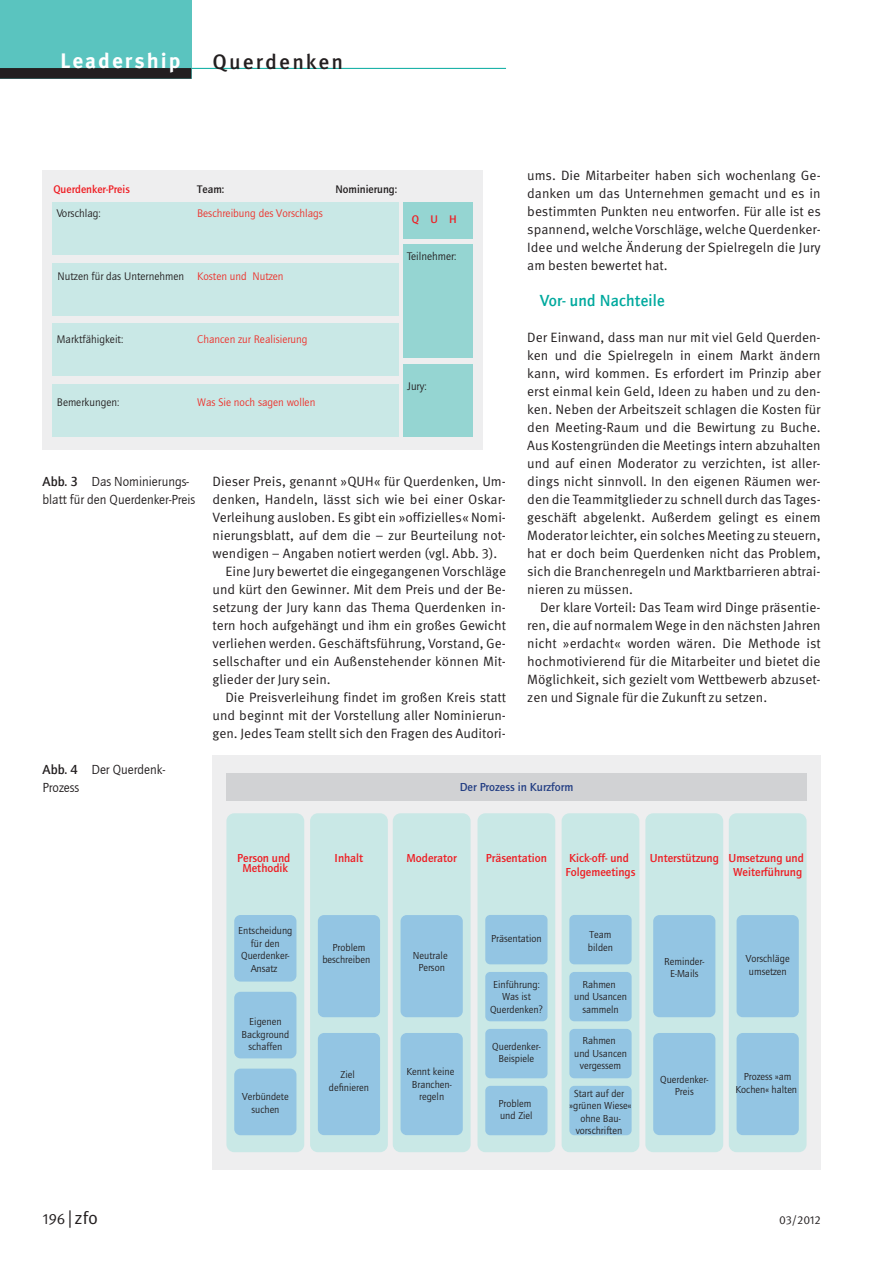
<style>
.page{position:relative;width:893px;height:1263px;background:#fff}
.page>*{position:absolute;margin:0;border:0;box-sizing:border-box;transform-origin:0 0}
.t1{font:700 21px "Meta Pro";letter-spacing:.1em;color:#fff}
.t2{font:500 21px "Meta Pro";letter-spacing:.1em;color:#231f20}
.t3{font:18px "Meta Pro Norm";color:#231f20}
.t4{font:500 16.5px "ITC Quay Sans Com";letter-spacing:.015em;color:#00a99e}
.t5{font:13.5px/18px "Meta Pro Norm";color:#231f20;text-align:justify}
.t6{font:13.5px/18px "ITC Quay Sans Com";color:#231f20}
.t7{font:500 12px/14px "ITC Quay Sans Com";color:#ee1d23;text-align:center}
.t8{font:500 12px "ITC Quay Sans Com";color:#243f84}
.t9{font:11.7px "Meta Pro Norm";letter-spacing:-.005em;color:#231f20}
.t10{font:11.4px "ITC Quay Sans Com";color:#231f20}
.t11{font:11.4px "ITC Quay Sans Com";color:#ee312b}
.t12{font:500 11.4px "ITC Quay Sans Com";color:#ee1d23}
.t13{font:500 11.4px "ITC Quay Sans Com";color:#231f20}
.t14{font:10.5px/12.6px "ITC Quay Sans Com";color:#231f20;text-align:center}
.s1{color:#ee312b}
.s2{font-weight:500}
.s3{font-size:15px}
</style>
<div class="page">
<hr style="left:176px;top:68px;width:330px;height:1px;background:#00a99e">
<div style="left:0;top:0;width:191px;height:79px;background:#5ac4bf"></div>
<div style="left:0;top:68px;width:191px;height:11px;background:#231f20"></div>
<div style="left:43px;top:170px;width:440px;height:280px;background:#eeeeef"></div>
<div style="left:53px;top:323px;width:346px;height:53px;background:#c9e8e6"></div>
<div style="left:403px;top:202px;width:70px;height:37px;background:#95d5d2"></div>
<div style="left:53px;top:202px;width:346px;height:53px;background:#c9e8e6"></div>
<div style="left:403px;top:244px;width:70px;height:114px;background:#95d5d2"></div>
<div style="left:53px;top:263px;width:346px;height:52px;background:#c9e8e6"></div>
<div style="left:403px;top:364px;width:70px;height:72px;background:#95d5d2"></div>
<div style="left:53px;top:384px;width:346px;height:52px;background:#c9e8e6"></div>
<div style="left:213px;top:756px;width:608px;height:414px;background:#eeeeef"></div>
<div style="left:226px;top:773px;width:581px;height:28px;background:#d1d2d4"></div>
<div style="left:226px;top:813px;width:78px;height:339px;background:#c9e8e6;border-radius:8px"></div>
<div style="left:310px;top:813px;width:78px;height:339px;background:#c9e8e6;border-radius:8px"></div>
<div style="left:393px;top:813px;width:78px;height:339px;background:#c9e8e6;border-radius:8px"></div>
<div style="left:477px;top:813px;width:78px;height:339px;background:#c9e8e6;border-radius:8px"></div>
<div style="left:562px;top:813px;width:77px;height:339px;background:#c9e8e6;border-radius:8px"></div>
<div style="left:645px;top:813px;width:78px;height:339px;background:#c9e8e6;border-radius:8px"></div>
<div style="left:729px;top:813px;width:77px;height:339px;background:#c9e8e6;border-radius:8px"></div>
<div style="left:234px;top:915px;width:62px;height:66px;background:#93c5e3;border-radius:6px"></div>
<div style="left:234px;top:992px;width:62px;height:66px;background:#93c5e3;border-radius:6px"></div>
<div style="left:485px;top:915px;width:62px;height:49px;background:#93c5e3;border-radius:5px"></div>
<div style="left:569px;top:915px;width:63px;height:49px;background:#93c5e3;border-radius:5px"></div>
<div style="left:401px;top:915px;width:62px;height:102px;background:#93c5e3;border-radius:6px"></div>
<div style="left:485px;top:972px;width:62px;height:49px;background:#93c5e3;border-radius:5px"></div>
<div style="left:569px;top:972px;width:63px;height:49px;background:#93c5e3;border-radius:5px"></div>
<div style="left:653px;top:915px;width:62px;height:102px;background:#93c5e3;border-radius:6px"></div>
<div style="left:737px;top:915px;width:62px;height:102px;background:#93c5e3;border-radius:6px"></div>
<div style="left:234px;top:1068px;width:62px;height:67px;background:#93c5e3;border-radius:6px"></div>
<div style="left:485px;top:1029px;width:62px;height:49px;background:#93c5e3;border-radius:5px"></div>
<div style="left:569px;top:1029px;width:63px;height:49px;background:#93c5e3;border-radius:5px"></div>
<div style="left:318px;top:1033px;width:62px;height:102px;background:#93c5e3;border-radius:6px"></div>
<div style="left:401px;top:1033px;width:62px;height:102px;background:#93c5e3;border-radius:6px"></div>
<div style="left:485px;top:1086px;width:62px;height:49px;background:#93c5e3;border-radius:5px"></div>
<div style="left:569px;top:1086px;width:63px;height:49px;background:#93c5e3;border-radius:5px"></div>
<div style="left:653px;top:1033px;width:62px;height:102px;background:#93c5e3;border-radius:6px"></div>
<div style="left:737px;top:1033px;width:62px;height:102px;background:#93c5e3;border-radius:6px"></div>
<div style="left:318px;top:915px;width:62px;height:102px;background:#93c5e3;border-radius:6px"></div>
<h1 class="t1" style="left:61px;top:44px;width:122px">Leadership</h1>
<h1 class="t2" style="left:213px;top:45px;width:132px">Querdenken</h1>
<p class="t12" style="left:53px;top:182px;width:78px">Querdenker-Preis</p>
<p class="t13" style="left:197px;top:182px;width:29px">Team:</p>
<p class="t13" style="left:335px;top:182px;width:63px">Nominierung:</p>
<p class="t10" style="left:57px;top:206px;width:45px">Vorschlag:</p>
<p class="t11" style="left:197px;top:206px;width:127px">Beschreibung des Vorschlags</p>
<p class="t12" style="left:412px;top:212px;width:47px">Q U H</p>
<p class="t10" style="left:58px;top:269px;width:227px">Nutzen für das Unternehmen <span class="s1">Kosten und Nutzen</span></p>
<p class="t10" style="left:407px;top:250px;width:51px">Teilnehmer:</p>
<p class="t10" style="left:57px;top:332px;width:68px">Marktfähigkeit:</p>
<p class="t11" style="left:197px;top:332px;width:112px">Chancen zur Realisierung</p>
<p class="t10" style="left:57px;top:395px;width:64px">Bemerkungen:</p>
<p class="t11" style="left:197px;top:395px;width:120px">Was Sie noch sagen wollen</p>
<p class="t10" style="left:407px;top:379px;width:21px">Jury:</p>
<p class="t6" style="left:43px;top:472px;width:154px"><span class="s2">Abb. 3</span> Das Nominierungs&shy;blatt für den Querdenker-Preis</p>
<p class="t5" style="left:213px;top:471px;width:295px">Dieser Preis, genannt »QUH« für Querdenken, Um-</p>
<p class="t5" style="left:213px;top:489px;width:295px">denken, Handeln, lässt sich wie bei einer Oskar-</p>
<p class="t5" style="left:213px;top:507px;width:295px">Verleihung ausloben. Es gibt ein »offizielles« Nomi-</p>
<p class="t5" style="left:213px;top:525px;width:295px">nierungsblatt, auf dem die – zur Beurteilung not-</p>
<p class="t5" style="left:213px;top:543px;width:286px">wendigen – Angaben notiert werden (vgl. Abb. 3).</p>
<p class="t5" style="left:225px;top:561px;width:282px">Eine Jury bewertet die eingegangenen Vorschläge</p>
<p class="t5" style="left:213px;top:579px;width:295px">und kürt den Gewinner. Mit dem Preis und der Be-</p>
<p class="t5" style="left:213px;top:597px;width:295px">setzung der Jury kann das Thema Querdenken in-</p>
<p class="t5" style="left:213px;top:615px;width:295px">tern hoch aufgehängt und ihm ein großes Gewicht</p>
<p class="t5" style="left:213px;top:633px;width:295px">verliehen werden. Geschäftsführung, Vorstand, Ge-</p>
<p class="t5" style="left:213px;top:651px;width:295px">sellschafter und ein Außenstehender können Mit-</p>
<p class="t5" style="left:213px;top:669px;width:120px">glieder der Jury sein.</p>
<p class="t5" style="left:225px;top:687px;width:282px">Die Preisverleihung findet im großen Kreis statt</p>
<p class="t5" style="left:213px;top:705px;width:295px">und beginnt mit der Vorstellung aller Nominierun-</p>
<p class="t5" style="left:213px;top:723px;width:295px">gen. Jedes Team stellt sich den Fragen des Auditori-</p>
<p class="t5" style="left:527px;top:165px;width:295px">ums. Die Mitarbeiter haben sich wochenlang Ge&shy;danken um das Unternehmen gemacht und es in bestimmten Punkten neu entworfen. Für alle ist es spannend, welche Vorschläge, welche Querdenker-Idee und welche Änderung der Spielregeln die Jury am besten bewertet hat.</p>
<p class="t4" style="left:540px;top:290px;width:126px">Vor- und Nachteile</p>
<p class="t5" style="left:527px;top:327px;width:295px">Der Einwand, dass man nur mit viel Geld Querden&shy;ken und die Spielregeln in einem Markt ändern kann, wird kommen. Es erfordert im Prinzip aber erst einmal kein Geld, Ideen zu haben und zu den&shy;ken. Neben der Arbeitszeit schlagen die Kosten für den Meeting-Raum und die Bewirtung zu Buche.<br>Aus Kostengründen die Meetings intern abzuhalten und auf einen Moderator zu verzichten, ist aller&shy;dings nicht sinnvoll. In den eigenen Räumen wer&shy;den die Teammitglieder zu schnell durch das Tages&shy;geschäft abgelenkt. Außerdem gelingt es einem Moderator leichter, ein solches Meeting zu steuern, hat er doch beim Querdenken nicht das Problem, sich die Branchenregeln und Marktbarrieren abtrai&shy;nieren zu müssen.</p>
<p class="t5" style="left:527px;top:597px;width:295px;text-indent:13px">Der klare Vorteil: Das Team wird Dinge präsentie&shy;ren, die auf normalem Wege in den nächsten Jahren nicht »erdacht« worden wären. Die Methode ist hochmotivierend für die Mitarbeiter und bietet die Möglichkeit, sich gezielt vom Wettbewerb abzuset&shy;zen und Signale für die Zukunft zu setzen.</p>
<p class="t6" style="left:43px;top:760px;width:124px"><span class="s2">Abb. 4</span> Der Querdenk-<br>Prozess</p>
<p class="t8" style="left:460px;top:780px;width:115px">Der Prozess in Kurzform</p>
<p class="t7" style="left:237px;top:853px;width:55px;line-height:9.4px">Person und<br>Methodik</p>
<p class="t7" style="left:335px;top:851px;width:30px">Inhalt</p>
<p class="t7" style="left:407px;top:851px;width:52px">Moderator</p>
<p class="t7" style="left:486px;top:851px;width:62px">Präsentation</p>
<p class="t7" style="left:566px;top:851px;width:71px;text-align:left">Kick-off- und<br>Folgemeetings</p>
<p class="t7" style="left:650px;top:851px;width:156px;text-align:right">Unterstützung Umsetzung und<br>Weiterführung</p>
<p class="t14" style="left:238px;top:924px;width:56px">Entscheidung für den<br>Querdenker-<br>Ansatz</p>
<p class="t14" style="left:491px;top:932px;width:52px">Präsentation</p>
<p class="t14" style="left:322px;top:941px;width:49px">Problem beschreiben</p>
<p class="t14" style="left:413px;top:949px;width:36px">Neutrale<br>Person</p>
<p class="t14" style="left:490px;top:978px;width:54px">Einführung:<br>Was ist<br>Querdenken?</p>
<p class="t14" style="left:588px;top:928px;width:27px;text-align:left">Team bilden</p>
<p class="t14" style="left:574px;top:978px;width:54px">Rahmen<br>und Usancen sammeln</p>
<p class="t14" style="left:241px;top:1015px;width:49px">Eigenen<br>Background schaffen</p>
<p class="t14" style="left:242px;top:1090px;width:48px">Verbündete suchen</p>
<p class="t14" style="left:329px;top:1068px;width:42px">Ziel definieren</p>
<p class="t14" style="left:406px;top:1065px;width:49px">Kennt keine<br>Branchen&shy;regeln</p>
<p class="t14" style="left:492px;top:1040px;width:50px">Querdenker-<br>Beispiele</p>
<p class="t14" style="left:574px;top:1034px;width:54px">Rahmen<br>und Usancen vergessem</p>
<p class="t14" style="left:499px;top:1097px;width:36px;text-align:left">Problem und Ziel</p>
<p class="t14" style="left:570px;top:1087px;width:63px">Start auf der »grünen Wiese« ohne Bau&shy;vorschriften</p>
<p class="t14" style="left:664px;top:955px;width:42px">Reminder-<br>E-Mails</p>
<p class="t14" style="left:746px;top:952px;width:45px;text-align:left">Vorschläge umsetzen</p>
<p class="t14" style="left:660px;top:1072px;width:50px">Querdenker-<br>Preis</p>
<p class="t14" style="left:735px;top:1070px;width:63px">Prozess »am<br>Kochen« halten</p>
<h2 class="t3" style="left:43px;top:1204px;width:57px"><span class="s3">196</span> | zfo</h2>
<p class="t9" style="left:779px;top:1211px;width:43px">03/2012</p>
</div>
